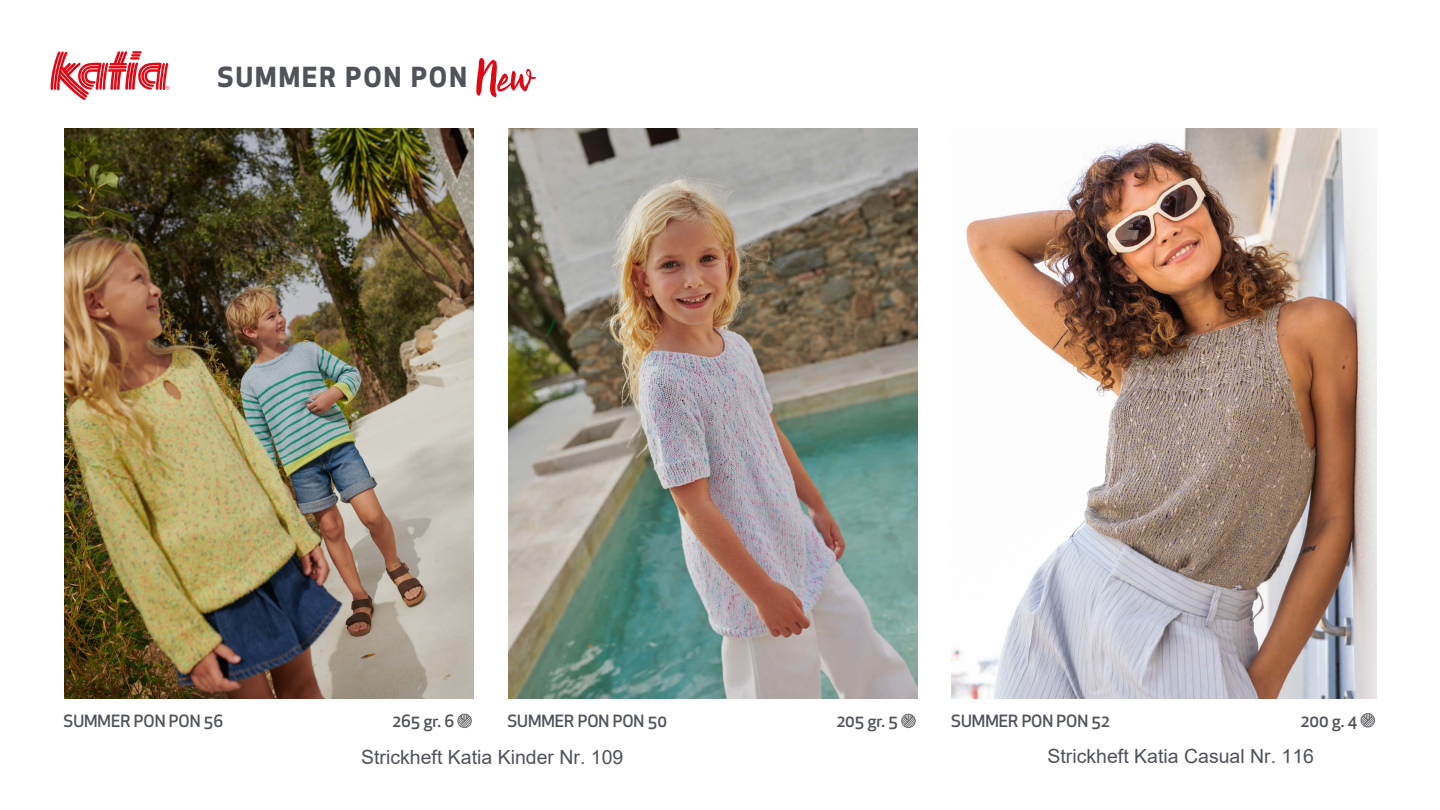
<style>
.page{position:relative;width:1440px;height:810px;background:#fff}
.page>*{position:absolute;margin:0;border:0;box-sizing:border-box;transform-origin:0 0}
.t1{font:700 27px "Apex New";letter-spacing:.08em;color:#50535a}
.t2{font:19.5px "Arial";color:#50525a}
.t3{font:500 16.5px "Apex New";color:#50535a}
</style>
<div class="page">
<svg style="left:51px;top:51px;width:119px;height:49px"></svg>
<img style="left:64px;top:129px;width:409px;height:569px">
<svg style="left:458px;top:714px;width:13px;height:14px"></svg>
<div style="left:458px;top:714px;width:14px;height:14px;border:1px solid #707073;border-radius:50%"></div>
<img style="left:508px;top:129px;width:409px;height:570px">
<svg style="left:902px;top:714px;width:13px;height:14px"></svg>
<div style="left:901px;top:714px;width:14px;height:14px;border:1px solid #707073;border-radius:50%"></div>
<img style="left:951px;top:129px;width:425px;height:569px">
<svg style="left:1361px;top:714px;width:14px;height:13px"></svg>
<div style="left:1361px;top:713px;width:14px;height:14px;border:1px solid #707073;border-radius:50%"></div>
<svg style="left:476px;top:58px;width:60px;height:39px"></svg>
<h1 class="t1" style="left:218px;top:57px;width:251px">SUMMER PON PON</h1>
<p class="t3" style="left:64px;top:710px;width:161px">SUMMER PON PON 56</p>
<p class="t3" style="left:393px;top:710px;width:63px">265 gr. 6</p>
<p class="t3" style="left:507px;top:710px;width:161px">SUMMER PON PON 50</p>
<p class="t3" style="left:837px;top:710px;width:63px">205 gr. 5</p>
<p class="t3" style="left:951px;top:710px;width:160px">SUMMER PON PON 52</p>
<p class="t3" style="left:1301px;top:710px;width:58px">200 g. 4</p>
<p class="t2" style="left:361px;top:744px;width:264px">Strickheft Katia Kinder Nr. 109</p>
<p class="t2" style="left:1048px;top:743px;width:268px">Strickheft Katia Casual Nr. 116</p>
</div>
